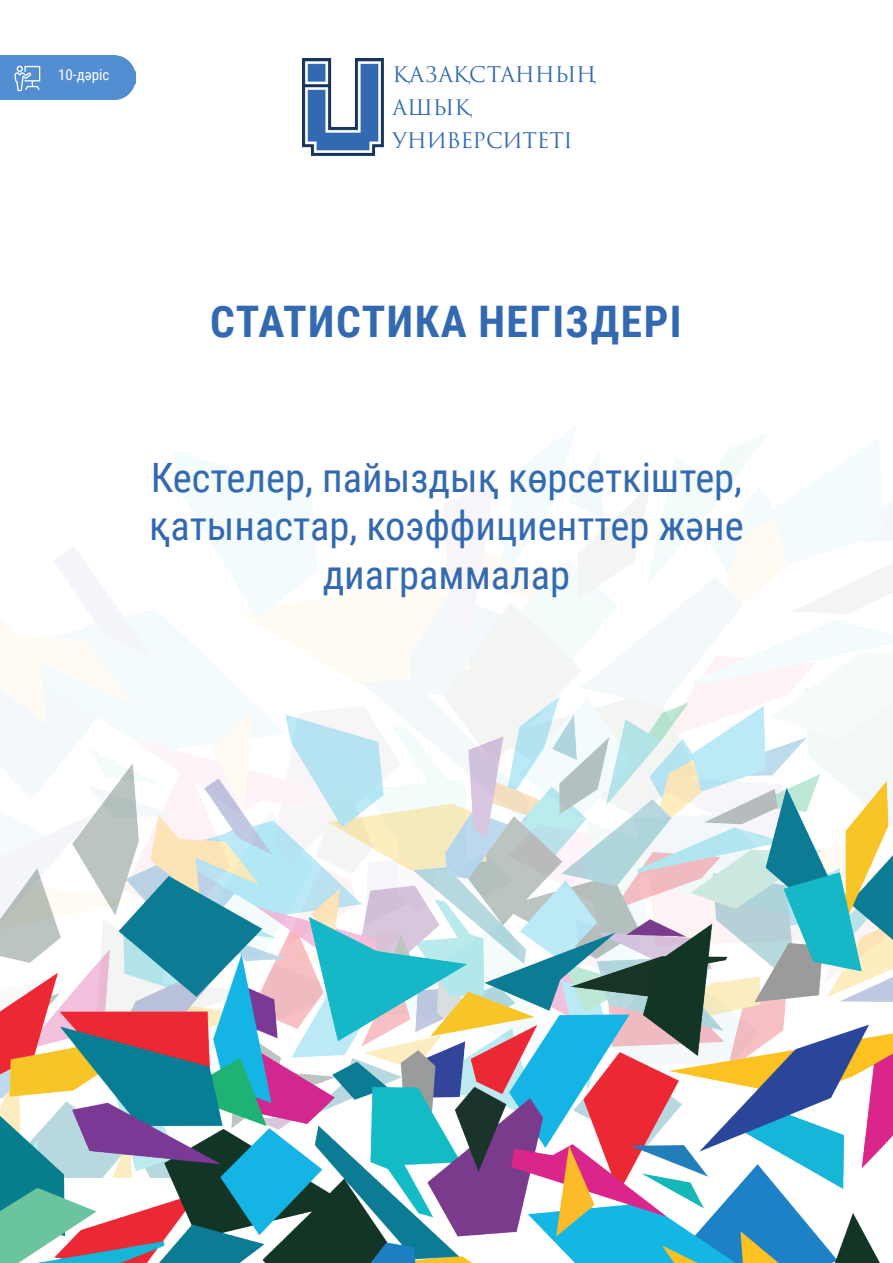
<style>
.page{position:relative;width:893px;height:1263px;background:#fff}
.page>*{position:absolute;margin:0;border:0;box-sizing:border-box;transform-origin:0 0}
.t1{font:700 43.5px "Roboto Condensed";letter-spacing:.035em;color:#3269b1}
.t2{font:40.5px/48.6px "Roboto Condensed";color:#3269b1;text-align:center}
.t3{font:21px "Trajan Pro 3";letter-spacing:-.01em;color:#3269b1}
.t4{font:15px "Roboto Condensed";color:#fff}
</style>
<div class="page">
<img style="left:0;top:425px;width:893px;height:638px">
<img style="left:302px;top:58px;width:82px;height:98px">
<img style="left:0;top:696px;width:892px;height:33px">
<img style="left:0;top:729px;width:892px;height:534px">
<div style="left:0;top:55px;width:136px;height:45px;background:#538dd2"></div>
<svg style="left:14px;top:66px;width:26px;height:25px"></svg>
<p class="t4" style="left:58px;top:64px;width:53px">10-дәріс</p>
<p class="t3" style="left:393px;top:60px;width:205px">ҚАЗАҚСТАННЫҢ</p>
<p class="t3" style="left:393px;top:93px;width:80px">АШЫҚ</p>
<p class="t3" style="left:393px;top:126px;width:182px">УНИВЕРСИТЕТІ</p>
<p class="t1" style="left:210px;top:291px;width:473px">СТАТИСТИКА НЕГІЗДЕРІ</p>
<p class="t2" style="left:149px;top:452px;width:596px">Кестелер, пайыздық көрсеткіштер, қатынастар, коэффициенттер және диаграммалар</p>
</div>
